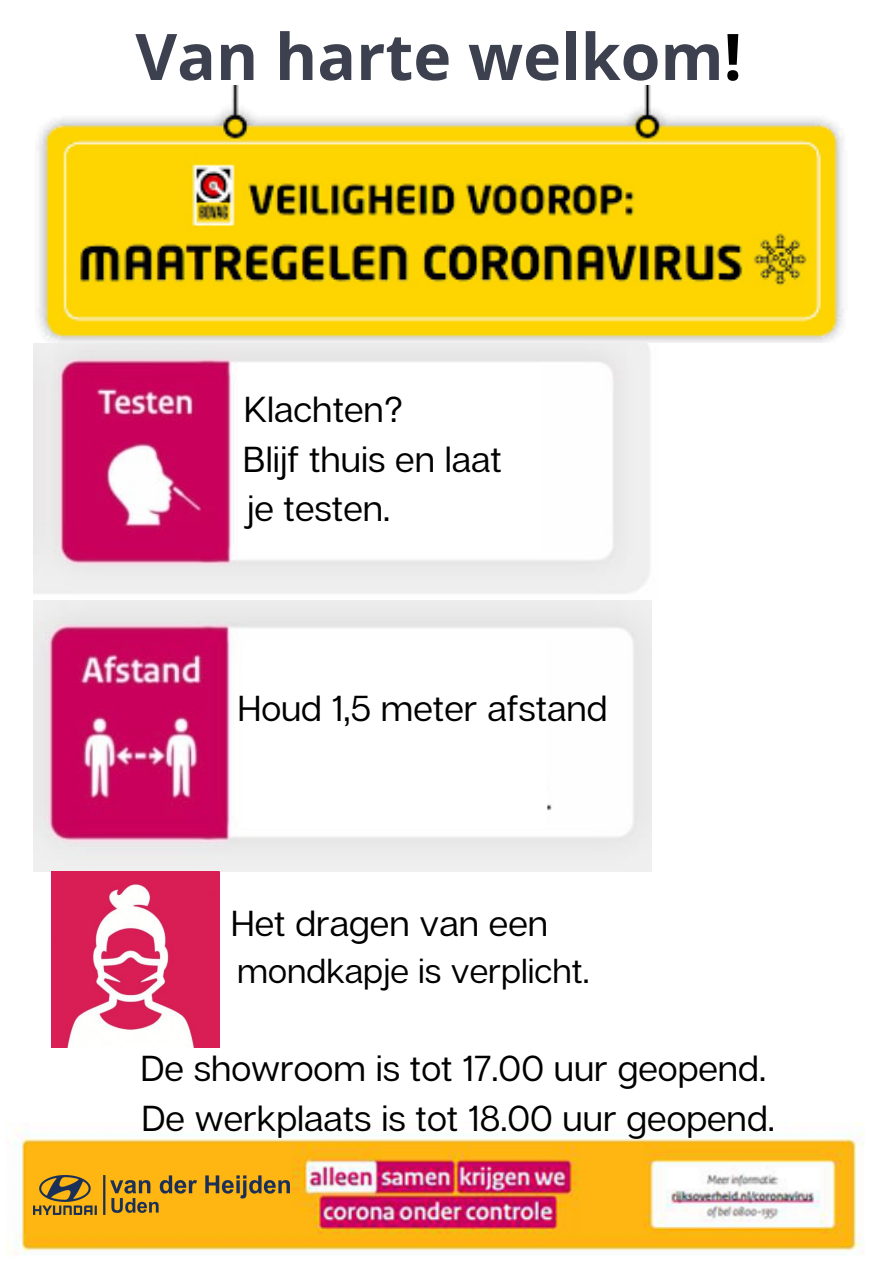
<style>
.page{position:relative;width:894px;height:1264px;background:#fff}
.page>*{position:absolute;margin:0;border:0;box-sizing:border-box;transform-origin:0 0}
.t1{font:700 64.35px "Open Sans";color:#3c404f}
.t2{font:36px "Articulat CF";color:#000}
.t3{font:34.35px "Articulat CF";color:#000}
.s1{color:#000}
</style>
<div class="page">
<img style="left:33px;top:342px;width:626px;height:252px">
<img style="left:33px;top:600px;width:618px;height:271px">
<img style="left:51px;top:871px;width:168px;height:176px">
<img style="left:37px;top:86px;width:807px;height:256px">
<img style="left:6px;top:1123px;width:859px;height:133px">
<img style="left:33px;top:1175px;width:257px;height:39px">
<div style="left:242px;top:639px;width:304px;height:190px;background:#fff;border-radius:6px"></div>
<div style="left:238px;top:365px;width:304px;height:190px;background:#fff;border-radius:6px"></div>
<p class="t1" style="left:135px;top:11px;width:608px">Van harte welkom<span class="s1">!</span></p>
<p class="t2" style="left:244px;top:387px;width:160px">Klachten?</p>
<p class="t2" style="left:243px;top:436px;width:260px">Blijf thuis en laat</p>
<p class="t2" style="left:247px;top:486px;width:145px">je testen.</p>
<p class="t2" style="left:238px;top:685px;width:371px">Houd 1,5 meter afstand</p>
<p class="t2" style="left:231px;top:900px;width:318px">Het dragen van een</p>
<p class="t3" style="left:237px;top:949px;width:353px">mondkapje is verplicht.</p>
<p class="t2" style="left:141px;top:1046px;width:626px">De showroom is tot 17.00 uur geopend.</p>
<p class="t2" style="left:142px;top:1095px;width:634px">De werkplaats is tot 18.00 uur geopend.</p>
</div>
